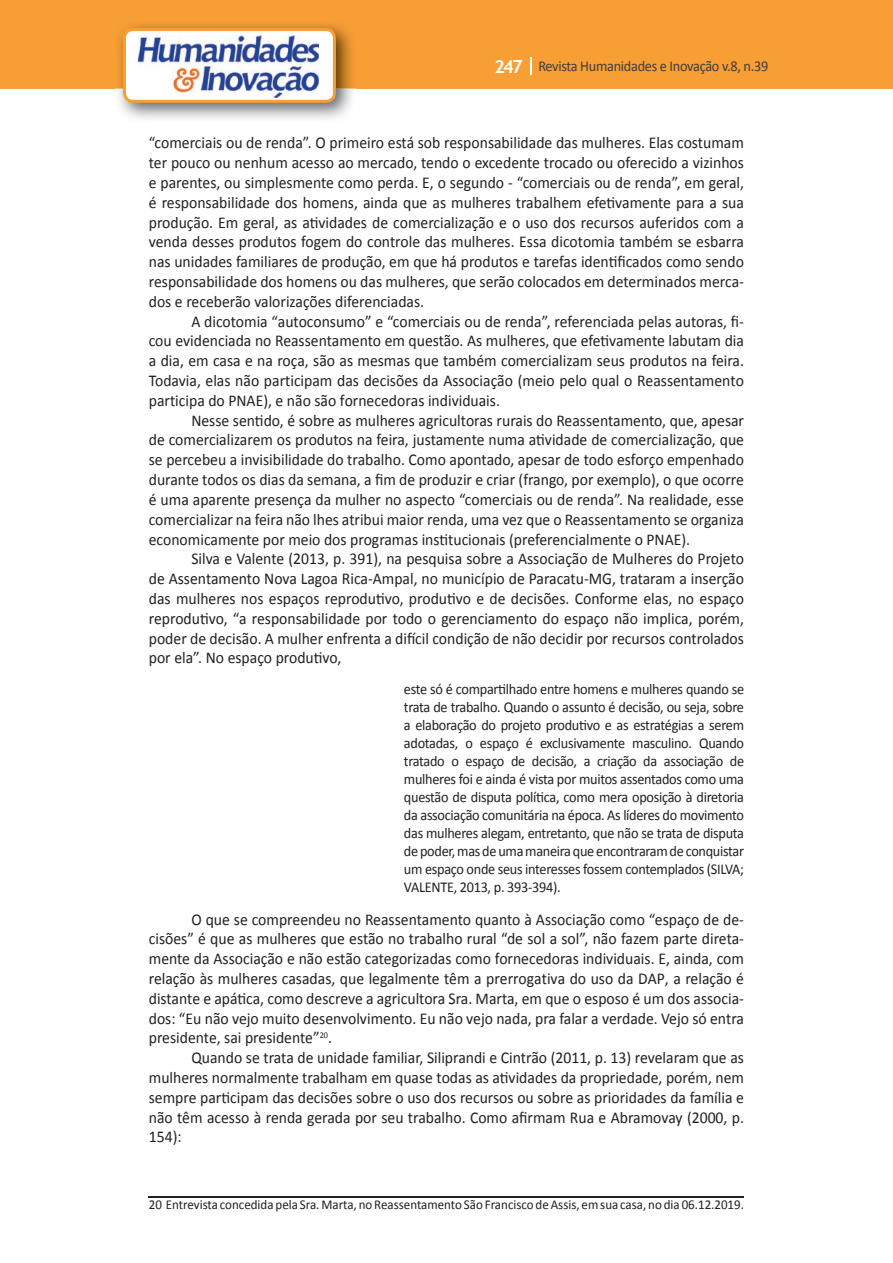
<style>
.page{position:relative;width:893px;height:1263px;background:#fff}
.page>*{position:absolute;margin:0;border:0;box-sizing:border-box;transform-origin:0 0}
.t1{font:16.5px/19.8px "Calibri";color:#231f20;text-align:justify;scale:.95 1}
.t2{font:15px/18px "Calibri";letter-spacing:-.02em;color:#231f20;text-align:justify;scale:.95 1}
.t3{font:15px "Calibri";letter-spacing:-.02em;color:#3e3e3f;scale:.95 1}
.t4{font:13.5px "Calibri";color:#231f20;scale:.96 1}
.s1{font-family:"Trebuchet MS";font-weight:700;font-size:18px;color:#fff}
</style>
<div class="page">
<div style="left:0;top:0;width:893px;height:88px;background:#f79e34"></div>
<svg style="left:530px;top:57px;width:2px;height:18px"></svg>
<img style="left:115px;top:24px;width:241px;height:95px">
<svg style="left:123px;top:28px;width:213px;height:75px"></svg>
<hr style="left:149px;top:1196px;width:595px;height:2px;background:#231f20">
<p class="t3" style="left:495px;top:57px;width:290px"><span class="s1">247</span> Revista Humanidades e Inovação v.8, n.39</p>
<p class="t1" style="left:149px;top:133px;width:628px">“comerciais ou de renda”. O primeiro está sob responsabilidade das mulheres. Elas costumam ter pouco ou nenhum acesso ao mercado, tendo o excedente trocado ou oferecido a vizinhos e parentes, ou simplesmente como perda. E, o segundo - “comerciais ou de renda”, em geral, é responsabilidade dos homens, ainda que as mulheres trabalhem efetivamente para a sua produção. Em geral, as atividades de comercialização e o uso dos recursos auferidos com a venda desses produtos fogem do controle das mulheres. Essa dicotomia também se esbarra nas unidades familiares de produção, em que há produtos e tarefas identificados como sendo responsabilidade dos homens ou das mulheres, que serão colocados em determinados merca&shy;dos e receberão valorizações diferenciadas.</p>
<p class="t1" style="left:149px;top:311px;width:628px;text-indent:43px">A dicotomia “autoconsumo” e “comerciais ou de renda”, referenciada pelas autoras, fi&shy;cou evidenciada no Reassentamento em questão. As mulheres, que efetivamente labutam dia a dia, em casa e na roça, são as mesmas que também comercializam seus produtos na feira.<br>Todavia, elas não participam das decisões da Associação (meio pelo qual o Reassentamento participa do PNAE), e não são fornecedoras individuais.</p>
<p class="t1" style="left:149px;top:410px;width:628px;text-indent:43px">Nesse sentido, é sobre as mulheres agricultoras rurais do Reassentamento, que, apesar de comercializarem os produtos na feira, justamente numa atividade de comercialização, que se percebeu a invisibilidade do trabalho. Como apontado, apesar de todo esforço empenhado durante todos os dias da semana, a fim de produzir e criar (frango, por exemplo), o que ocorre é uma aparente presença da mulher no aspecto “comerciais ou de renda”. Na realidade, esse comercializar na feira não lhes atribui maior renda, uma vez que o Reassentamento se organiza economicamente por meio dos programas institucionais (preferencialmente o PNAE).</p>
<p class="t1" style="left:149px;top:549px;width:628px;text-indent:43px">Silva e Valente (2013, p. 391), na pesquisa sobre a Associação de Mulheres do Projeto de Assentamento Nova Lagoa Rica-Ampal, no município de Paracatu-MG, trataram a inserção das mulheres nos espaços reprodutivo, produtivo e de decisões. Conforme elas, no espaço reprodutivo, “a responsabilidade por todo o gerenciamento do espaço não implica, porém, poder de decisão. A mulher enfrenta a difícil condição de não decidir por recursos controlados por ela”. No espaço produtivo,</p>
<p class="t2" style="left:404px;top:680px;width:360px">este só é compartilhado entre homens e mulheres quando se trata de trabalho. Quando o assunto é decisão, ou seja, sobre a elaboração do projeto produtivo e as estratégias a serem adotadas, o espaço é exclusivamente masculino. Quando tratado o espaço de decisão, a criação da associação de mulheres foi e ainda é vista por muitos assentados como uma questão de disputa política, como mera oposição à diretoria da associação comunitária na época. As líderes do movimento das mulheres alegam, entretanto, que não se trata de disputa de poder, mas de uma maneira que encontraram de conquistar um espaço onde seus interesses fossem contemplados (SILVA; VALENTE, 2013, p. 393-394).</p>
<p class="t1" style="left:149px;top:909px;width:628px;text-indent:43px">O que se compreendeu no Reassentamento quanto à Associação como “espaço de de&shy;cisões” é que as mulheres que estão no trabalho rural “de sol a sol”, não fazem parte direta&shy;mente da Associação e não estão categorizadas como fornecedoras individuais. E, ainda, com relação às mulheres casadas, que legalmente têm a prerrogativa do uso da DAP, a relação é distante e apática, como descreve a agricultora Sra. Marta, em que o esposo é um dos associa&shy;dos: “Eu não vejo muito desenvolvimento. Eu não vejo nada, pra falar a verdade. Vejo só entra presidente, sai presidente”<sup>20</sup>.</p>
<p class="t1" style="left:149px;top:1048px;width:628px;text-indent:43px">Quando se trata de unidade familiar, Siliprandi e Cintrão (2011, p. 13) revelaram que as mulheres normalmente trabalham em quase todas as atividades da propriedade, porém, nem sempre participam das decisões sobre o uso dos recursos ou sobre as prioridades da família e não têm acesso à renda gerada por seu trabalho. Como afirmam Rua e Abramovay (2000, p.<br>154):</p>
<p class="t4" style="left:149px;top:1196px;width:621px">20 Entrevista concedida pela Sra. Marta, no Reassentamento São Francisco de Assis, em sua casa, no dia 06.12.2019.</p>
</div>
